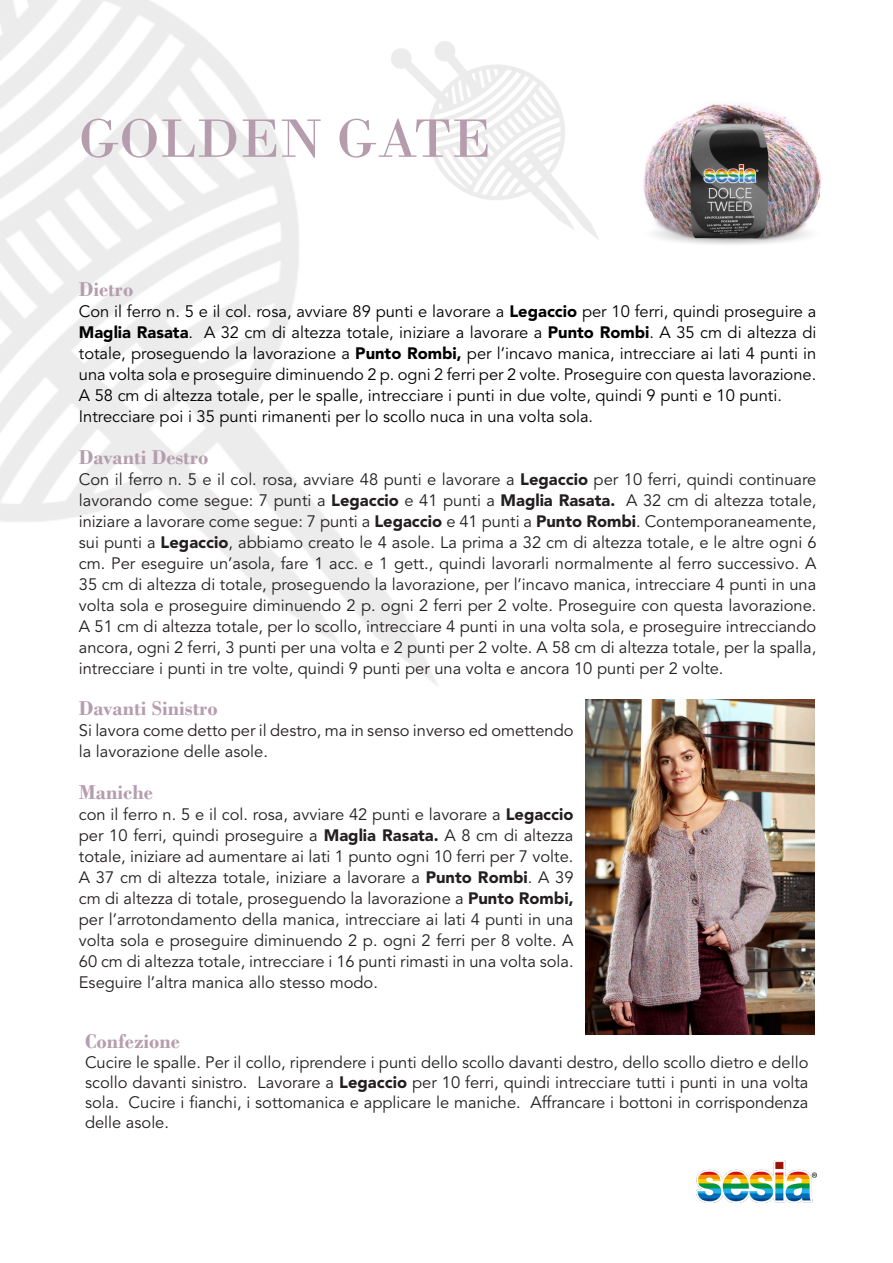
<style>
.page{position:relative;width:893px;height:1263px;background:#fff}
.page>*{position:absolute;margin:0;border:0;box-sizing:border-box;transform-origin:0 0}
.t1{font:57px "Bodoni";color:#b69dad}
.t2{font:700 21px "Bodoni";color:#b69dad}
.t3{font:16.5px/21px "Avenir LT Std";color:#231f20;text-align:justify}
.t4{font:16.5px/21px "Avenir LT Std";color:#000;text-align:justify}
.s1{font-weight:900}
</style>
<div class="page">
<img style="left:643px;top:104px;width:179px;height:141px">
<img style="left:697px;top:1161px;width:119px;height:41px">
<img style="left:585px;top:699px;width:229px;height:335px">
<p class="t1" style="left:79px;top:105px;width:414px">GOLDEN GATE</p>
<p class="t2" style="left:79px;top:277px;width:56px">Dietro</p>
<p class="t4" style="left:79px;top:302px;width:739px">Con il ferro n. 5 e il col. rosa, avviare 89 punti e lavorare a <span class="s1">Legaccio</span> per 10 ferri, quindi proseguire a <span class="s1">Maglia Rasata</span>. A 32 cm di altezza totale, iniziare a lavorare a <span class="s1">Punto Rombi</span>. A 35 cm di altezza di totale, proseguendo la lavorazione a <span class="s1">Punto Rombi,</span> per l’incavo manica, intrecciare ai lati 4 punti in una volta sola e proseguire diminuendo 2 p. ogni 2 ferri per 2 volte. Proseguire con questa lavorazione.</p>
<p class="t4" style="left:79px;top:386px;width:705px">A 58 cm di altezza totale, per le spalle, intrecciare i punti in due volte, quindi 9 punti e 10 punti.</p>
<p class="t4" style="left:79px;top:407px;width:516px">Intrecciare poi i 35 punti rimanenti per lo scollo nuca in una volta sola.</p>
<p class="t2" style="left:79px;top:445px;width:131px">Davanti Destro</p>
<p class="t3" style="left:79px;top:470px;width:739px">Con il ferro n. 5 e il col. rosa, avviare 48 punti e lavorare a <span class="s1">Legaccio</span> per 10 ferri, quindi continuare lavorando come segue: 7 punti a <span class="s1">Legaccio</span> e 41 punti a <span class="s1">Maglia Rasata.</span> A 32 cm di altezza totale, iniziare a lavorare come segue: 7 punti a <span class="s1">Legaccio</span> e 41 punti a <span class="s1">Punto Rombi</span>. Contemporaneamente, sui punti a <span class="s1">Legaccio</span>, abbiamo creato le 4 asole. La prima a 32 cm di altezza totale, e le altre ogni 6 cm. Per eseguire un’asola, fare 1 acc. e 1 gett., quindi lavorarli normalmente al ferro successivo. A 35 cm di altezza di totale, proseguendo la lavorazione, per l’incavo manica, intrecciare 4 punti in una volta sola e proseguire diminuendo 2 p. ogni 2 ferri per 2 volte. Proseguire con questa lavorazione.<br>A 51 cm di altezza totale, per lo scollo, intrecciare 4 punti in una volta sola, e proseguire intrecciando ancora, ogni 2 ferri, 3 punti per una volta e 2 punti per 2 volte. A 58 cm di altezza totale, per la spalla, intrecciare i punti in tre volte, quindi 9 punti per una volta e ancora 10 punti per 2 volte.</p>
<p class="t2" style="left:79px;top:696px;width:141px">Davanti Sinistro</p>
<p class="t3" style="left:79px;top:720px;width:496px">Si lavora come detto per il destro, ma in senso inverso ed omettendo la lavorazione delle asole.</p>
<p class="t2" style="left:79px;top:780px;width:75px">Maniche</p>
<p class="t3" style="left:79px;top:804px;width:496px">con il ferro n. 5 e il col. rosa, avviare 42 punti e lavorare a <span class="s1">Legaccio </span>per 10 ferri, quindi proseguire a <span class="s1">Maglia Rasata.</span> A 8 cm di altezza totale, iniziare ad aumentare ai lati 1 punto ogni 10 ferri per 7 volte.</p>
<p class="t3" style="left:79px;top:867px;width:496px">A 37 cm di altezza totale, iniziare a lavorare a <span class="s1">Punto Rombi</span>. A 39 cm di altezza di totale, proseguendo la lavorazione a <span class="s1">Punto Rombi, </span>per l’arrotondamento della manica, intrecciare ai lati 4 punti in una volta sola e proseguire diminuendo 2 p. ogni 2 ferri per 8 volte. A 60 cm di altezza totale, intrecciare i 16 punti rimasti in una volta sola.<br>Eseguire l’altra manica allo stesso modo.</p>
<p class="t2" style="left:85px;top:1029px;width:96px">Confezione</p>
<p class="t3" style="left:85px;top:1053px;width:725px;line-height:19.8px">Cucire le spalle. Per il collo, riprendere i punti dello scollo davanti destro, dello scollo dietro e dello scollo davanti sinistro. Lavorare a <span class="s1">Legaccio</span> per 10 ferri, quindi intrecciare tutti i punti in una volta sola. Cucire i fianchi, i sottomanica e applicare le maniche. Affrancare i bottoni in corrispondenza delle asole.</p>
</div>
